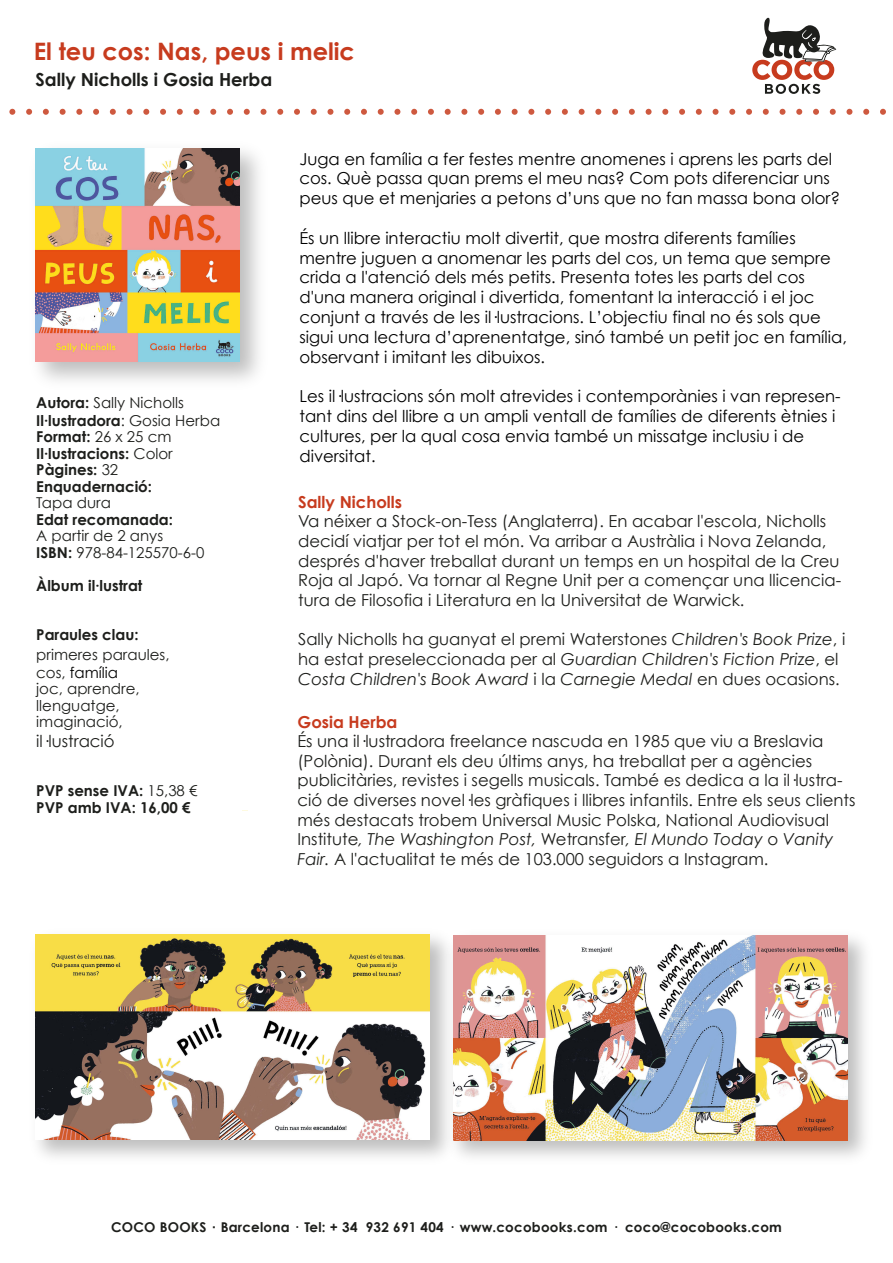
<style>
.page{position:relative;width:893px;height:1263px;background:#fff}
.page>*{position:absolute;margin:0;border:0;box-sizing:border-box;transform-origin:0 0}
.t1{font:700 24px "Century Gothic";color:#c73b1e}
.t2{font:700 18px "Century Gothic";color:#1d1e1b}
.t3{font:16.5px/19.6px "Century Gothic";color:#1d1e1b}
.t4{font:16.5px/19.8px "Century Gothic";color:#000}
.t5{font:700 16.5px "Century Gothic";color:#c73b1e}
.t6{font:15px/16.5px "Century Gothic";color:#1d1e1b}
.t7{font:700 15px/16.5px "Century Gothic";color:#1d1e1b}
.t8{font:700 13.5px "Century Gothic";letter-spacing:.015em;color:#1d1e1b}
.s1{font-weight:700}
.s2{font-weight:400}
.s3{color:#000}
.s4{font-style:italic}
.s5{font-family:"Arial"}
</style>
<div class="page">
<svg style="left:9px;top:109px;width:6px;height:6px"></svg>
<svg style="left:26px;top:109px;width:6px;height:6px"></svg>
<svg style="left:43px;top:109px;width:6px;height:6px"></svg>
<svg style="left:60px;top:109px;width:6px;height:6px"></svg>
<svg style="left:76px;top:109px;width:6px;height:6px"></svg>
<svg style="left:93px;top:109px;width:6px;height:6px"></svg>
<svg style="left:110px;top:109px;width:6px;height:6px"></svg>
<svg style="left:127px;top:109px;width:6px;height:6px"></svg>
<svg style="left:143px;top:109px;width:6px;height:6px"></svg>
<svg style="left:160px;top:109px;width:6px;height:6px"></svg>
<svg style="left:177px;top:109px;width:6px;height:6px"></svg>
<svg style="left:194px;top:109px;width:6px;height:6px"></svg>
<svg style="left:210px;top:109px;width:6px;height:6px"></svg>
<svg style="left:227px;top:109px;width:6px;height:6px"></svg>
<svg style="left:244px;top:109px;width:6px;height:6px"></svg>
<svg style="left:261px;top:109px;width:5px;height:6px"></svg>
<svg style="left:277px;top:109px;width:6px;height:6px"></svg>
<svg style="left:294px;top:109px;width:6px;height:6px"></svg>
<svg style="left:311px;top:109px;width:6px;height:6px"></svg>
<svg style="left:327px;top:109px;width:6px;height:6px"></svg>
<svg style="left:344px;top:109px;width:6px;height:6px"></svg>
<svg style="left:361px;top:109px;width:6px;height:6px"></svg>
<svg style="left:378px;top:109px;width:6px;height:6px"></svg>
<svg style="left:394px;top:109px;width:6px;height:6px"></svg>
<svg style="left:411px;top:109px;width:6px;height:6px"></svg>
<svg style="left:428px;top:109px;width:6px;height:6px"></svg>
<svg style="left:445px;top:109px;width:6px;height:6px"></svg>
<svg style="left:461px;top:109px;width:6px;height:6px"></svg>
<svg style="left:478px;top:109px;width:6px;height:6px"></svg>
<svg style="left:495px;top:109px;width:6px;height:6px"></svg>
<svg style="left:512px;top:109px;width:6px;height:6px"></svg>
<svg style="left:528px;top:109px;width:6px;height:6px"></svg>
<svg style="left:545px;top:109px;width:6px;height:6px"></svg>
<svg style="left:562px;top:109px;width:6px;height:6px"></svg>
<svg style="left:579px;top:109px;width:6px;height:6px"></svg>
<svg style="left:595px;top:109px;width:6px;height:6px"></svg>
<svg style="left:612px;top:109px;width:6px;height:6px"></svg>
<svg style="left:629px;top:109px;width:6px;height:6px"></svg>
<svg style="left:646px;top:109px;width:6px;height:6px"></svg>
<svg style="left:662px;top:109px;width:6px;height:6px"></svg>
<svg style="left:679px;top:109px;width:6px;height:6px"></svg>
<svg style="left:696px;top:109px;width:6px;height:6px"></svg>
<svg style="left:713px;top:109px;width:5px;height:6px"></svg>
<svg style="left:729px;top:109px;width:6px;height:6px"></svg>
<svg style="left:746px;top:109px;width:6px;height:6px"></svg>
<svg style="left:763px;top:109px;width:6px;height:6px"></svg>
<svg style="left:779px;top:109px;width:6px;height:6px"></svg>
<svg style="left:796px;top:109px;width:6px;height:6px"></svg>
<svg style="left:813px;top:109px;width:6px;height:6px"></svg>
<svg style="left:830px;top:109px;width:6px;height:6px"></svg>
<svg style="left:846px;top:109px;width:6px;height:6px"></svg>
<svg style="left:863px;top:109px;width:6px;height:6px"></svg>
<svg style="left:880px;top:109px;width:6px;height:6px"></svg>
<svg style="left:752px;top:17px;width:84px;height:77px"></svg>
<img style="left:35px;top:148px;width:224px;height:233px">
<img style="left:36px;top:149px;width:204px;height:212px">
<img style="left:35px;top:934px;width:406px;height:223px">
<img style="left:36px;top:935px;width:394px;height:204px">
<img style="left:441px;top:935px;width:424px;height:222px">
<img style="left:453px;top:936px;width:394px;height:205px">
<h1 class="t1" style="left:34px;top:36px;width:323px">El teu cos: Nas, peus i melic</h1>
<p class="t2" style="left:35px;top:68px;width:238px">Sally Nicholls i Gosia Herba</p>
<p class="t6" style="left:36px;top:393px;width:186px;line-height:18px"><span class="s1">Autora:</span> Sally Nicholls<br><span class="s1">Il∙lustradora</span>: Gosia Herba</p>
<p class="t7" style="left:36px;top:428px;width:138px">Format: <span class="s2">26 x 25 cm<br></span>Il∙lustracions: <span class="s2">Color<br></span>Pàgines: <span class="s2">32<br></span>Enquadernació:</p>
<p class="t6" style="left:36px;top:494px;width:76px">Tapa dura</p>
<p class="t7" style="left:36px;top:511px;width:138px">Edat recomanada:</p>
<p class="t6" style="left:36px;top:527px;width:170px">A partir de 2 anys<br><span class="s1">ISBN:</span> 978-84-125570-6-0</p>
<p class="t7" style="left:36px;top:577px;width:108px">Àlbum il∙lustrat</p>
<p class="t7" style="left:36px;top:626px;width:104px">Paraules clau:</p>
<p class="t6" style="left:36px;top:645px;width:135px;line-height:18px">primeres paraules, cos, <span class="s3">família</span></p>
<p class="t6" style="left:36px;top:680px;width:105px">joc, aprendre, llenguatge, imaginació,</p>
<p class="t3" style="left:36px;top:731px;width:80px">il·lustració</p>
<p class="t7" style="left:36px;top:782px;width:163px">PVP sense IVA: <span class="s2">15,38 €<br></span>PVP amb IVA: 16,00 €</p>
<p class="t4" style="left:299px;top:148px;width:542px">Juga en família a fer festes mentre anomenes i aprens les parts del cos. Què passa quan prems el meu nas? Com pots diferenciar uns peus que et menjaries a petons d’uns que no fan massa bona olor?</p>
<p class="t4" style="left:299px;top:228px;width:549px">És un llibre interactiu molt divertit, que mostra diferents famílies mentre juguen a anomenar les parts del cos, un tema que sempre crida a l'atenció dels més petits. Presenta totes les parts del cos d'una manera original i divertida, fomentant la interacció i el joc conjunt a través de les il·lustracions. L’objectiu final no és sols que sigui una lectura d’aprenentatge, sinó també un petit joc en família, observant i imitant les dibuixos.</p>
<p class="t4" style="left:299px;top:386px;width:543px">Les il·lustracions són molt atrevides i contemporànies i van represen&shy;tant dins del llibre a un ampli ventall de famílies de diferents ètnies i cultures, per la qual cosa envia també un missatge inclusiu i de diversitat.</p>
<p class="t5" style="left:298px;top:491px;width:105px">Sally Nicholls</p>
<p class="t3" style="left:298px;top:511px;width:545px">Va néixer a Stock-on-Tess (Anglaterra). En acabar l'escola, Nicholls decidí viatjar per tot el món. Va arribar a Austràlia i Nova Zelanda, després d'haver treballat durant un temps en un hospital de la Creu Roja al Japó. Va tornar al Regne Unit per a començar una llicencia&shy;tura de Filosofia i Literatura en la Universitat de Warwick.</p>
<p class="t3" style="left:298px;top:629px;width:549px">Sally Nicholls ha guanyat el premi Waterstones <span class="s4">Children's Book Prize</span>, i ha estat preseleccionada per al <span class="s4">Guardian Children's Fiction Prize</span>, el<br><span class="s4">Costa Children's Book Award</span> i la <span class="s4">Carnegie Medal</span> en dues ocasions.</p>
<p class="t5" style="left:297px;top:711px;width:101px">Gosia Herba</p>
<p class="t3" style="left:297px;top:731px;width:559px">És una il·lustradora freelance nascuda en 1985 que viu a Breslavia (Polònia). Durant els deu últims anys, ha treballat per a agències publicitàries, revistes i segells musicals. També es dedica a la il·lustra&shy;ció de diverses novel·les gràfiques i llibres infantils. Entre els seus clients més destacats trobem Universal Music Polska, National Audiovisual Institute<span class="s4">, The Washington Post,</span> Wetransfer<span class="s4">, El Mundo Today</span> o <span class="s4">Vanity Fair.</span> A l'actualitat te més de 103.000 seguidors a Instagram.</p>
<p class="t8" style="left:111px;top:1219px;width:672px">COCO BOOKS <span class="s5">·</span> Barcelona · Tel: + 34 932 691 404 · www.cocobooks.com · coco@cocobooks.com</p>
</div>
